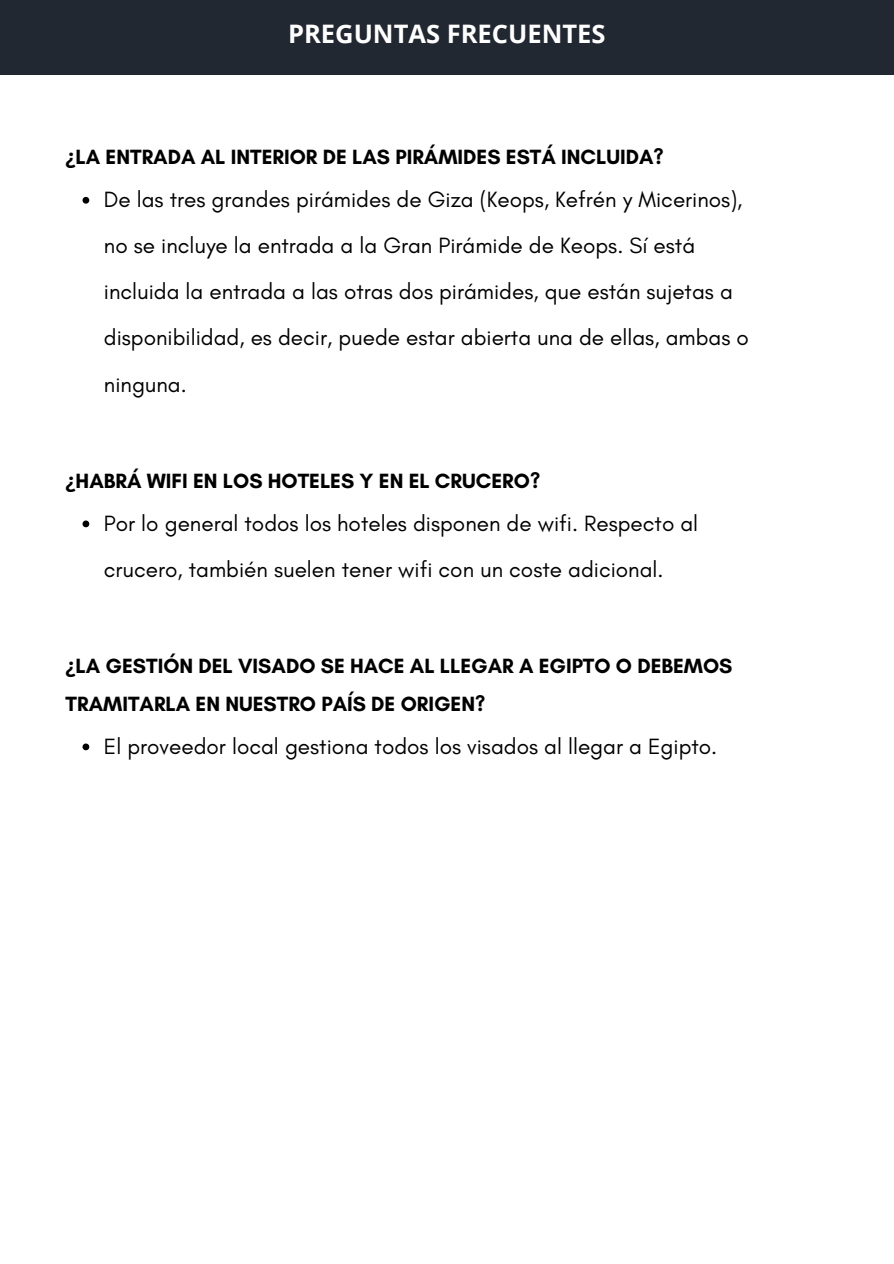
<style>
.page{position:relative;width:894px;height:1264px;background:#fff}
.page>*{position:absolute;margin:0;border:0;box-sizing:border-box;transform-origin:0 0}
.t1{font:700 25.5px "Open Sans";color:#fff}
.t2{font:22.5px/46.2px "Glacial Indifference";color:#000}
.t3{font:700 21px/38.2px "Glacial Indifference";color:#000}
.s1{font-family:"Noto Sans"}
</style>
<div class="page">
<div style="left:0;top:0;width:893px;height:74px;background:#222831"></div>
<svg style="left:82px;top:197px;width:7px;height:7px"></svg>
<svg style="left:82px;top:520px;width:7px;height:7px"></svg>
<svg style="left:82px;top:743px;width:7px;height:7px"></svg>
<h1 class="t1" style="left:288px;top:16px;width:319px">PREGUNTAS FRECUENTES</h1>
<p class="t3" style="left:66px;top:138px;width:599px"><span class="s1">¿</span>LA ENTRADA AL INTERIOR DE LAS PIRÁMIDES ESTÁ INCLUIDA?</p>
<p class="t2" style="left:104px;top:176px;width:646px">De las tres grandes pirámides de Giza (Keops, Kefrén y Micerinos), no se incluye la entrada a la Gran Pirámide de Keops. Sí está incluida la entrada a las otras dos pirámides, que están sujetas a disponibilidad, es decir, puede estar abierta una de ellas, ambas o ninguna.</p>
<p class="t3" style="left:66px;top:461px;width:476px"><span class="s1">¿</span>HABRÁ WIFI EN LOS HOTELES Y EN EL CRUCERO?</p>
<p class="t2" style="left:104px;top:499px;width:595px">Por lo general todos los hoteles disponen de wifi. Respecto al crucero, también suelen tener wifi con un coste adicional.</p>
<p class="t3" style="left:66px;top:646px;width:668px"><span class="s1">¿</span>LA GESTIÓN DEL VISADO SE HACE AL LLEGAR A EGIPTO O DEBEMOS<br>TRAMITARLA EN NUESTRO PAÍS DE ORIGEN?</p>
<p class="t2" style="left:104px;top:722px;width:614px">El proveedor local gestiona todos los visados al llegar a Egipto.</p>
</div>
